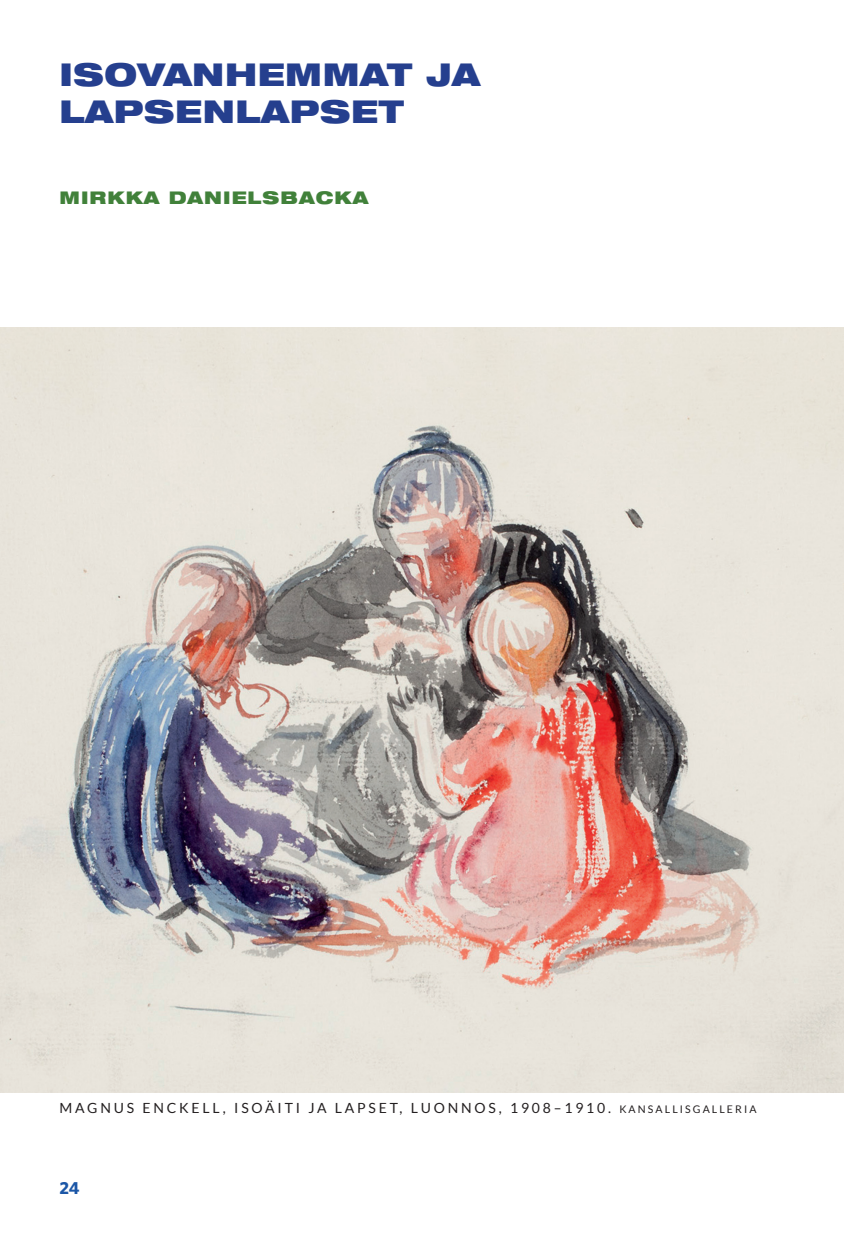
<style>
.page{position:relative;width:844px;height:1241px;background:#fff}
.page>*{position:absolute;margin:0;border:0;box-sizing:border-box;transform-origin:0 0}
.t1{font:900 expanded 31.5px/37.8px "Helvetica Neue";letter-spacing:.02em;color:#253f8e}
.t2{font:900 expanded 17.5px "Helvetica Neue";letter-spacing:.06em;color:#41813a}
.t3{font:700 17.5px "Whitney";color:#1c57a7}
.t4{font:14px "Lato";letter-spacing:.2em;color:#231f20}
.s1{font-size:10.5px}
</style>
<div class="page">
<img style="left:0;top:327px;width:843px;height:764px">
<h1 class="t1" style="left:60px;top:54px;width:422px">ISOVANHEMMAT JA<br>LAPSENLAPSET</h1>
<p class="t2" style="left:60px;top:186px;width:310px">MIRKKA DANIELSBACKA</p>
<p class="t4" style="left:60px;top:1099px;width:698px">MAGNUS ENCKELL, ISOÄITI JA LAPSET, LUONNOS, 1908–1910. <span class="s1">KANSALLISGALLERIA</span></p>
<p class="t3" style="left:60px;top:1176px;width:21px">24</p>
</div>
